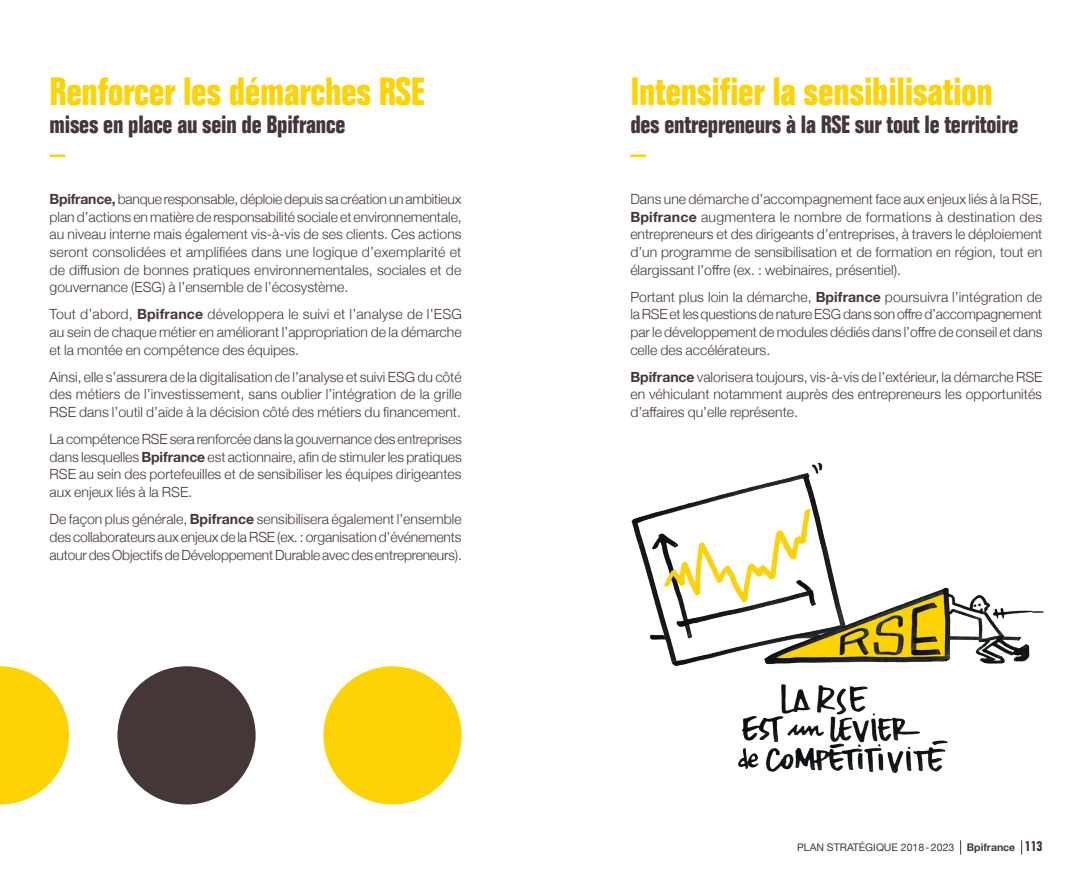
<style>
.page{position:relative;width:1092px;height:879px;background:#fff}
.page>*{position:absolute;margin:0;border:0;box-sizing:border-box;transform-origin:0 0}
.t1{font:700 condensed 38.5px "Folio";letter-spacing:-.01em;color:#fed304}
.t2{font:700 condensed 24.5px "Folio";letter-spacing:-.01em;color:#453638}
.t3{font:300 14px/17.5px "Helvetica Neue";color:#453638;text-align:justify}
.t4{font:10.5px "Helvetica Neue";color:#453638}
.s1{font-weight:700}
.s2{font-family:"Folio";font-weight:700;font-stretch:condensed;font-size:14px}
</style>
<div class="page">
<svg style="left:0;top:666px;width:69px;height:138px"></svg>
<div style="left:117px;top:666px;width:138px;height:138px;background:#453638;border-radius:50%"></div>
<div style="left:323px;top:666px;width:138px;height:138px;background:#fed304;border-radius:50%"></div>
<hr style="left:50px;top:154px;width:15px;height:3px;background:#fed304">
<hr style="left:630px;top:154px;width:16px;height:3px;background:#fed304">
<img style="left:631px;top:462px;width:413px;height:312px">
<svg style="left:960px;top:840px;width:1px;height:14px"></svg>
<svg style="left:1021px;top:840px;width:1px;height:14px"></svg>
<h1 class="t1" style="left:50px;top:70px;width:377px">Renforcer les démarches RSE</h1>
<h2 class="t2" style="left:50px;top:110px;width:297px">mises en place au sein de Bpifrance</h2>
<p class="t3" style="left:50px;top:189px;width:413px"><span class="s1">Bpifrance,</span> banque responsable, déploie depuis sa création un ambitieux plan d’actions en matière de responsabilité sociale et environnementale, au niveau interne mais également vis-à-vis de ses clients. Ces actions seront consolidées et amplifiées dans une logique d’exemplarité et de diffusion de bonnes pratiques environnementales, sociales et de gouvernance (ESG) à l’ensemble de l’écosystème.</p>
<p class="t3" style="left:50px;top:304px;width:413px">Tout d’abord, <span class="s1">Bpifrance</span> développera le suivi et l’analyse de l’ESG au sein de chaque métier en améliorant l’appropriation de la démarche et la montée en compétence des équipes.</p>
<p class="t3" style="left:50px;top:367px;width:413px">Ainsi, elle s’assurera de la digitalisation de l’analyse et suivi ESG du côté des métiers de l’investissement, sans oublier l’intégration de la grille RSE dans l’outil d’aide à la décision côté des métiers du financement.</p>
<p class="t3" style="left:50px;top:429px;width:413px">La compétence RSE sera renforcée dans la gouvernance des entreprises dans lesquelles <span class="s1">Bpifrance</span> est actionnaire, afin de stimuler les pratiques RSE au sein des portefeuilles et de sensibiliser les équipes dirigeantes aux enjeux liés à la RSE.</p>
<p class="t3" style="left:50px;top:509px;width:414px">De façon plus générale, <span class="s1">Bpifrance</span> sensibilisera également l’ensemble des collaborateurs aux enjeux de la RSE (ex. : organisation d’événements autour des Objectifs de Développement Durable avec des entrepreneurs).</p>
<h1 class="t1" style="left:630px;top:70px;width:364px">Intensifier la sensibilisation</h1>
<h2 class="t2" style="left:630px;top:110px;width:389px">des entrepreneurs à la RSE sur tout le territoire</h2>
<p class="t3" style="left:630px;top:189px;width:413px">Dans une démarche d’accompagnement face aux enjeux liés à la RSE, <span class="s1">Bpifrance</span> augmentera le nombre de formations à destination des entrepreneurs et des dirigeants d’entreprises, à travers le déploiement d’un programme de sensibilisation et de formation en région, tout en élargissant l’offre (ex. : webinaires, présentiel).</p>
<p class="t3" style="left:630px;top:287px;width:413px">Portant plus loin la démarche, <span class="s1">Bpifrance</span> poursuivra l’intégration de la RSE et les questions de nature ESG dans son offre d’accompagnement par le développement de modules dédiés dans l’offre de conseil et dans celle des accélérateurs.</p>
<p class="t3" style="left:630px;top:367px;width:413px"><span class="s1">Bpifrance</span> valorisera toujours, vis-à-vis de l’extérieur, la démarche RSE en véhiculant notamment auprès des entrepreneurs les opportunités d’affaires qu’elle représente.</p>
<p class="t4" style="left:797px;top:839px;width:247px">PLAN STRATÉGIQUE 2018-2023 <span class="s1">Bpifrance</span> <span class="s2">113</span></p>
</div>
